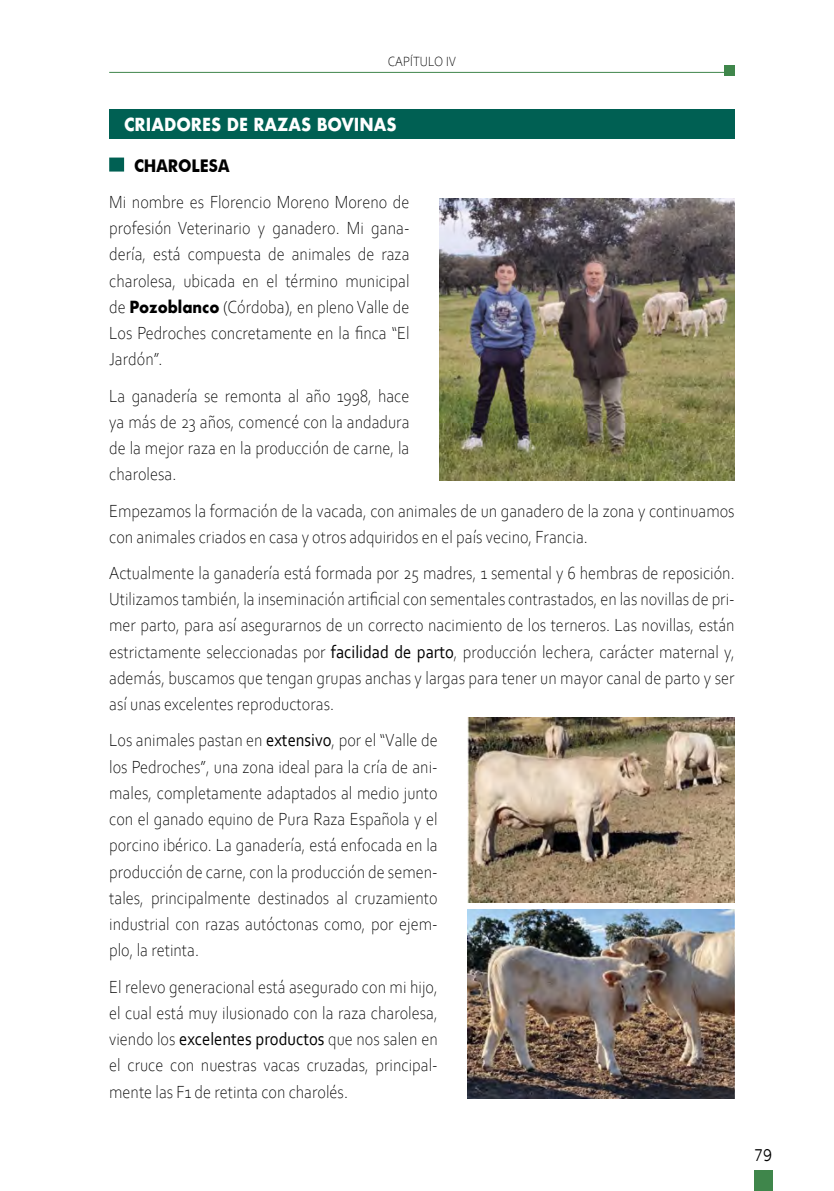
<style>
.page{position:relative;width:834px;height:1191px;background:#fff}
.page>*{position:absolute;margin:0;border:0;box-sizing:border-box;transform-origin:0 0}
.t1{font:300 18.38px/26.2px "Corbel";color:#000;text-align:justify;scale:.9 1}
.t2{font:700 17.5px "Futura";color:#fff;scale:.9 1}
.t3{font:700 17.5px "Futura BT";color:#000;scale:.9 1}
.t4{font:15.75px "News Gothic";color:#000;scale:.9 1}
.t5{font:300 14px "Corbel";letter-spacing:.01em;color:#000;scale:.9 1}
.s1{font-family:"Futura PT";font-weight:700}
.s2{font-weight:400}
</style>
<div class="page">
<div style="left:753px;top:1169px;width:19px;height:22px;background:#3f864b"></div>
<hr style="left:109px;top:72px;width:625px;height:1px;background:#3f864b">
<div style="left:723px;top:66px;width:11px;height:10px;background:#3f864b"></div>
<div style="left:109px;top:109px;width:625px;height:30px;background:#006053"></div>
<div style="left:109px;top:158px;width:15px;height:14px;background:#006053"></div>
<img style="left:439px;top:198px;width:295px;height:282px">
<img style="left:467px;top:909px;width:267px;height:189px">
<img style="left:467px;top:717px;width:267px;height:185px">
<p class="t5" style="left:387px;top:53px;width:78px">CAPÍTULO IV</p>
<p class="t2" style="left:124px;top:112px;width:304px">CRIADORES DE RAZAS BOVINAS</p>
<p class="t3" style="left:134px;top:155px;width:107px">CHAROLESA</p>
<p class="t1" style="left:109px;top:188px;width:335px">Mi nombre es Florencio Moreno Moreno de profesión Veterinario y ganadero. Mi gana&shy;dería, está compuesta de animales de raza charolesa, ubicada en el término municipal de <span class="s1">Pozoblanco</span> (Córdoba), en pleno Valle de Los Pedroches concretamente en la finca “El Jardón”.</p>
<p class="t1" style="left:109px;top:381px;width:335px">La ganadería se remonta al año 1998, hace ya más de 23 años, comencé con la andadura de la mejor raza en la producción de carne, la charolesa.</p>
<p class="t1" style="left:109px;top:496px;width:696px">Empezamos la formación de la vacada, con animales de un ganadero de la zona y continuamos con animales criados en casa y otros adquiridos en el país vecino, Francia.</p>
<p class="t1" style="left:109px;top:559px;width:696px">Actualmente la ganadería está formada por 25 madres, 1 semental y 6 hembras de reposición.<br>Utilizamos también, la inseminación artificial con sementales contrastados, en las novillas de pri&shy;mer parto, para así asegurarnos de un correcto nacimiento de los terneros. Las novillas, están estrictamente seleccionadas por <span class="s2">facilidad de parto</span>, producción lechera, carácter maternal y, además, buscamos que tengan grupas anchas y largas para tener un mayor canal de parto y ser así unas excelentes reproductoras.</p>
<p class="t1" style="left:109px;top:726px;width:366px">Los animales pastan en <span class="s2">extensivo</span>, por el “Valle de los Pedroches”, una zona ideal para la cría de ani&shy;males, completamente adaptados al medio junto con el ganado equino de Pura Raza Española y el porcino ibérico. La ganadería, está enfocada en la producción de carne, con la producción de semen&shy;tales, principalmente destinados al cruzamiento industrial con razas autóctonas como, por ejem&shy;plo, la retinta.</p>
<p class="t1" style="left:109px;top:972px;width:366px">El relevo generacional está asegurado con mi hijo, el cual está muy ilusionado con la raza charolesa, viendo los <span class="s2">excelentes productos</span> que nos salen en el cruce con nuestras vacas cruzadas, principal&shy;mente las F1 de retinta con charolés.</p>
<p class="t4" style="left:754px;top:1146px;width:21px">79</p>
</div>
